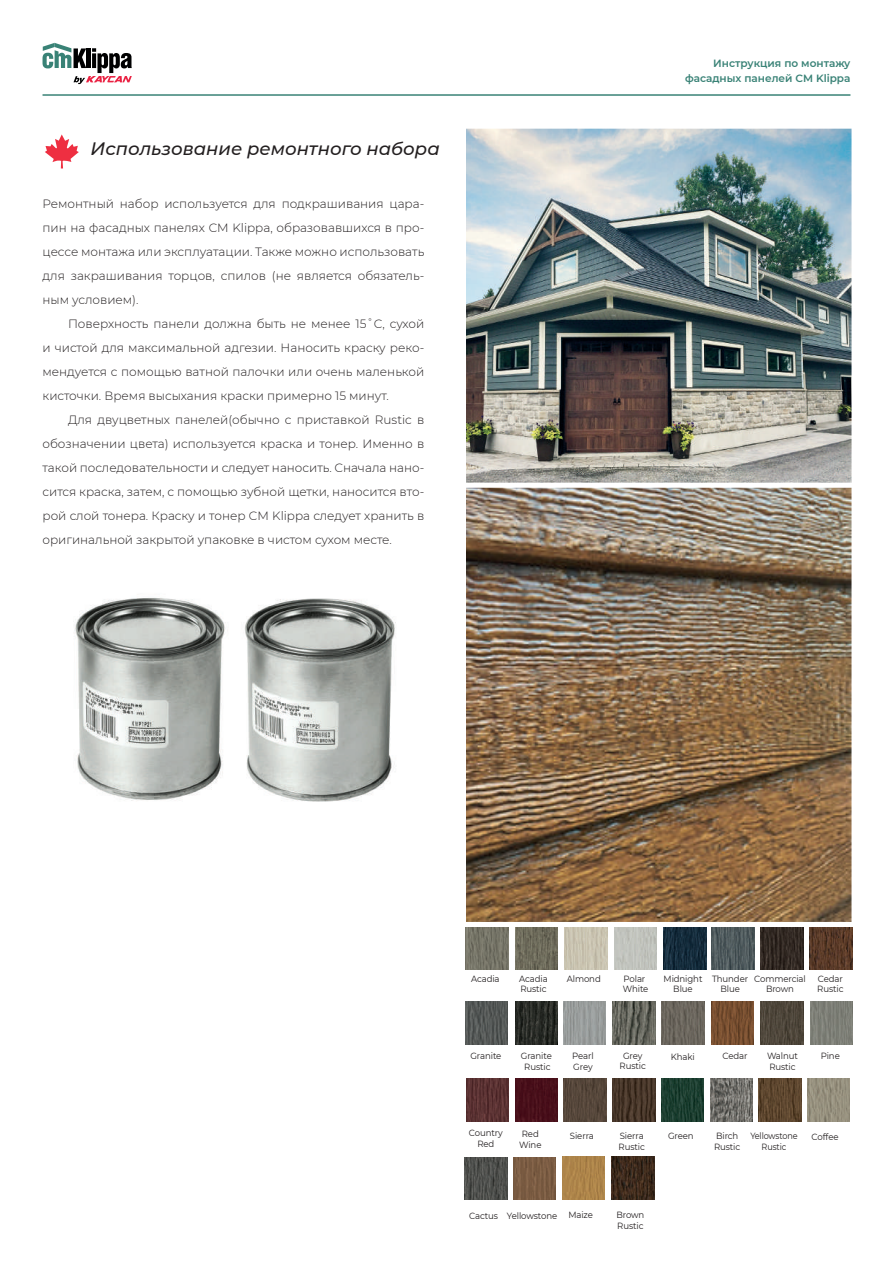
<style>
.page{position:relative;width:893px;height:1263px;background:#fff}
.page>*{position:absolute;margin:0;border:0;box-sizing:border-box;transform-origin:0 0}
.t1{font:italic 500 18px "Montserrat";color:#231f20}
.t2{font:300 12px/24px "Montserrat";color:#231f20;text-align:justify}
.t3{font:600 10.5px/15px "Montserrat";color:#398276;text-align:right}
.t4{font:9px/10.8px "Montserrat";letter-spacing:-.01em;color:#231f20;scale:.95 1}
.t5{font:9px/10.8px "Montserrat";letter-spacing:-.01em;color:#231f20;text-align:center;scale:.9 1}
</style>
<div class="page">
<svg style="left:43px;top:43px;width:89px;height:41px"></svg>
<hr style="left:43px;top:94px;width:807px;height:2px;background:#398276">
<img style="left:466px;top:129px;width:385px;height:354px">
<img style="left:466px;top:488px;width:385px;height:434px">
<svg style="left:45px;top:134px;width:34px;height:34px"></svg>
<img style="left:74px;top:598px;width:322px;height:204px">
<img style="left:466px;top:927px;width:42px;height:42px">
<img style="left:565px;top:927px;width:42px;height:42px">
<img style="left:614px;top:927px;width:43px;height:42px">
<img style="left:663px;top:927px;width:43px;height:42px">
<img style="left:712px;top:927px;width:42px;height:42px">
<img style="left:761px;top:927px;width:42px;height:42px">
<img style="left:611px;top:1157px;width:43px;height:42px">
<img style="left:465px;top:1157px;width:42px;height:42px">
<img style="left:515px;top:927px;width:43px;height:42px">
<img style="left:807px;top:1078px;width:42px;height:43px">
<img style="left:711px;top:1001px;width:43px;height:43px">
<img style="left:563px;top:1001px;width:43px;height:43px">
<img style="left:613px;top:1001px;width:42px;height:43px">
<img style="left:662px;top:1001px;width:42px;height:43px">
<img style="left:562px;top:1157px;width:43px;height:42px">
<img style="left:810px;top:927px;width:42px;height:42px">
<img style="left:515px;top:1001px;width:43px;height:43px">
<img style="left:465px;top:1001px;width:43px;height:43px">
<img style="left:761px;top:1001px;width:42px;height:43px">
<img style="left:810px;top:1001px;width:43px;height:43px">
<img style="left:466px;top:1078px;width:43px;height:43px">
<img style="left:564px;top:1078px;width:42px;height:43px">
<img style="left:661px;top:1078px;width:43px;height:43px">
<div style="left:515px;top:1078px;width:43px;height:43px;background:#480f1a"></div>
<img style="left:513px;top:1157px;width:43px;height:42px">
<img style="left:612px;top:1078px;width:43px;height:43px">
<img style="left:758px;top:1078px;width:43px;height:43px">
<img style="left:710px;top:1078px;width:43px;height:43px">
<h1 class="t1" style="left:91px;top:136px;width:351px">Использование ремонтного набора</h1>
<p class="t2" style="left:43px;top:191px;width:383px">Ремонтный набор используется для подкрашивания цара&shy;пин на фасадных панелях CM Klippa, образовавшихся в про&shy;цессе монтажа или эксплуатации. Также можно использовать для закрашивания торцов, спилов (не является обязатель&shy;ным условием).</p>
<p class="t2" style="left:43px;top:311px;width:383px;text-indent:26px">Поверхность панели должна быть не менее 15˚С, сухой и чистой для максимальной адгезии. Наносить краску реко&shy;мендуется с помощью ватной палочки или очень маленькой кисточки. Время высыхания краски примерно 15 минут.</p>
<p class="t2" style="left:43px;top:407px;width:383px;text-indent:26px">Для двуцветных панелей(обычно с приставкой Rustic в обозначении цвета) используется краска и тонер. Именно в такой последовательности и следует наносить. Сначала нано&shy;сится краска, затем, с помощью зубной щетки, наносится вто&shy;рой слой тонера. Краску и тонер CM Klippa следует хранить в оригинальной закрытой упаковке в чистом сухом месте.</p>
<p class="t3" style="left:685px;top:55px;width:167px">Инструкция по монтажу фасадных панелей CM Klippa</p>
<p class="t4" style="left:471px;top:973px;width:32px">Acadia</p>
<p class="t4" style="left:567px;top:973px;width:37px">Almond</p>
<p class="t4" style="left:623px;top:973px;width:29px">Polar<br>White</p>
<p class="t4" style="left:664px;top:973px;width:42px;text-align:center">Midnight<br>Blue</p>
<p class="t4" style="left:712px;top:973px;width:40px;text-align:center">Thunder<br>Blue</p>
<p class="t4" style="left:754px;top:973px;width:56px;text-align:center">Commercial<br>Brown</p>
<p class="t4" style="left:519px;top:973px;width:32px">Acadia<br>Rustic</p>
<p class="t4" style="left:817px;top:973px;width:29px">Cedar<br>Rustic</p>
<p class="t4" style="left:470px;top:1049px;width:34px">Granite</p>
<p class="t4" style="left:767px;top:1050px;width:34px">Walnut<br>Rustic</p>
<p class="t4" style="left:821px;top:1050px;width:21px">Pine</p>
<p class="t4" style="left:572px;top:1050px;width:24px">Pearl</p>
<p class="t4" style="left:723px;top:1050px;width:28px">Cedar</p>
<p class="t4" style="left:573px;top:1061px;width:22px">Grey</p>
<p class="t4" style="left:620px;top:1049px;width:29px;text-align:center">Grey<br>Rustic</p>
<p class="t4" style="left:671px;top:1051px;width:27px">Khaki</p>
<p class="t4" style="left:521px;top:1050px;width:34px;text-align:center">Granite<br>Rustic</p>
<p class="t4" style="left:469px;top:1127px;width:37px;text-align:center">Country<br>Red</p>
<p class="t4" style="left:522px;top:1128px;width:19px">Red</p>
<p class="t4" style="left:570px;top:1130px;width:27px">Sierra</p>
<p class="t4" style="left:668px;top:1130px;width:29px">Green</p>
<p class="t4" style="left:619px;top:1130px;width:29px">Sierra<br>Rustic</p>
<p class="t4" style="left:714px;top:1130px;width:29px">Birch<br>Rustic</p>
<p class="t5" style="left:750px;top:1130px;width:54px">Yellowstone<br>Rustic</p>
<p class="t4" style="left:519px;top:1139px;width:25px">Wine</p>
<p class="t4" style="left:812px;top:1131px;width:30px">Coffee</p>
<p class="t4" style="left:469px;top:1210px;width:32px">Cactus</p>
<p class="t4" style="left:507px;top:1210px;width:54px">Yellowstone</p>
<p class="t4" style="left:568px;top:1209px;width:27px">Maize</p>
<p class="t4" style="left:616px;top:1209px;width:31px">Brown<br>Rustic</p>
</div>
